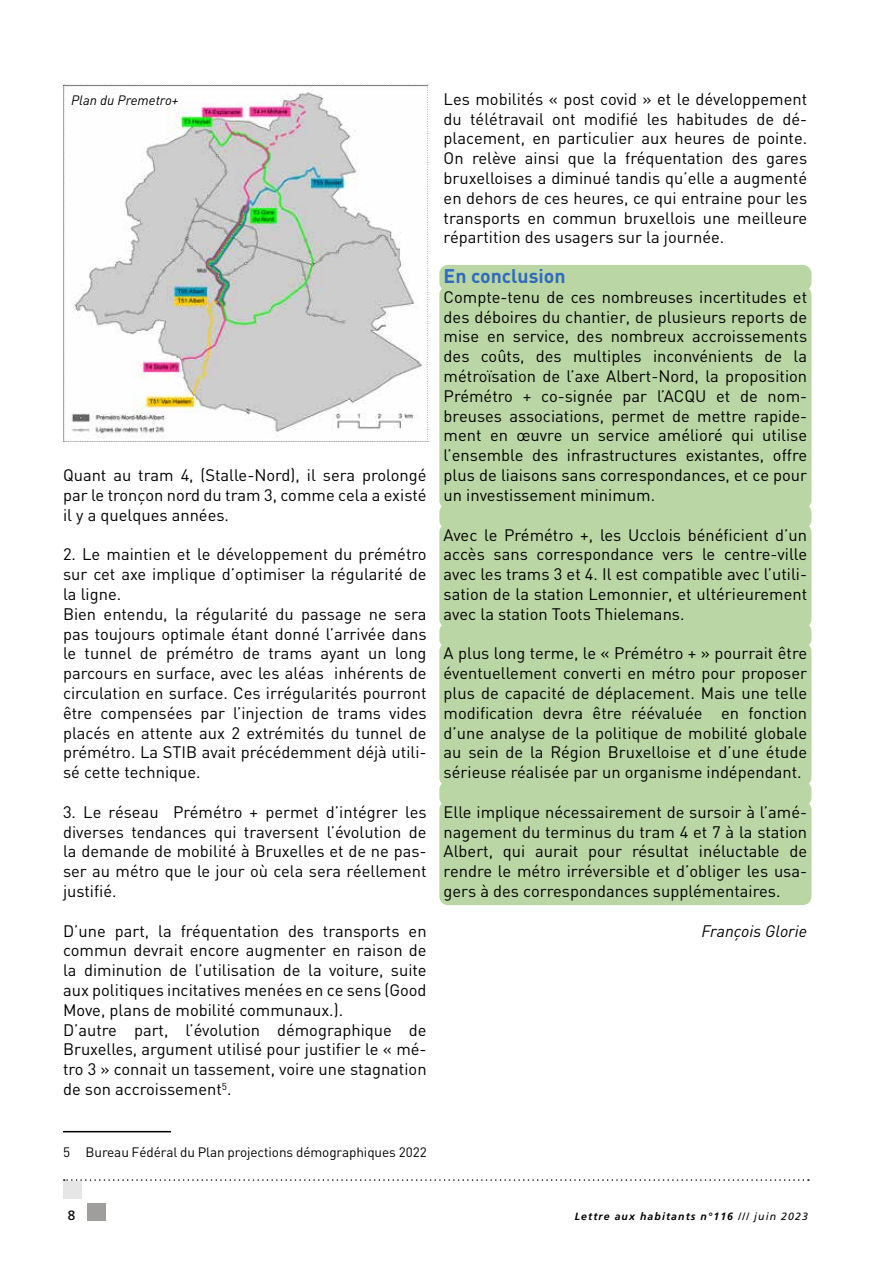
<style>
.page{position:relative;width:893px;height:1263px;background:#fff}
.page>*{position:absolute;margin:0;border:0;box-sizing:border-box;transform-origin:0 0}
.t1{font:700 19.5px "DIN";color:#326bbc}
.t2{font:16.5px/19.8px "DIN";color:#000;text-align:justify}
.t3{font:italic 16.5px "DIN";color:#000}
.t4{font:13.5px "DIN";letter-spacing:-.005em;color:#000}
.t5{font:italic 13.5px "DIN";color:#000}
.t6{font:13.5px "Frutiger LT Std";color:#000}
.t7{font:italic 700 10.5px "Frutiger LT Std";letter-spacing:.105em;color:#000}
.s1{font-weight:400}
</style>
<div class="page">
<svg style="left:64px;top:1179px;width:745px;height:2px"></svg>
<div style="left:87px;top:1203px;width:19px;height:18px;background:#9f9e9d"></div>
<div style="left:63px;top:1181px;width:18px;height:18px;background:#e6e6e6"></div>
<hr style="left:63px;top:1131px;width:108px;height:1px;background:#000">
<div style="left:439px;top:265px;width:372px;height:26px;background:#bbd6a5;border-radius:9px"></div>
<div style="left:439px;top:286px;width:372px;height:223px;background:#bbd6a5;border-radius:9px"></div>
<div style="left:439px;top:504px;width:372px;height:25px;background:#bbd6a5;border-radius:9px"></div>
<div style="left:439px;top:524px;width:372px;height:104px;background:#bbd6a5;border-radius:9px"></div>
<div style="left:439px;top:623px;width:372px;height:25px;background:#bbd6a5;border-radius:9px"></div>
<div style="left:439px;top:642px;width:372px;height:144px;background:#bbd6a5;border-radius:9px"></div>
<div style="left:439px;top:781px;width:372px;height:25px;background:#bbd6a5;border-radius:9px"></div>
<div style="left:439px;top:801px;width:372px;height:104px;background:#bbd6a5;border-radius:9px"></div>
<svg style="left:63px;top:85px;width:365px;height:357px"></svg>
<div style="left:71px;top:94px;width:108px;height:11px;background:#fff"></div>
<p class="t5" style="left:71px;top:92px;width:109px">Plan du Premetro+</p>
<p class="t2" style="left:63px;top:465px;width:365px">Quant au tram 4, (Stalle-Nord), il sera prolongé par le tronçon nord du tram 3, comme cela a existé il y a quelques années.</p>
<p class="t2" style="left:63px;top:545px;width:365px;text-align:left">2. Le maintien et le développement du prémétro sur cet axe implique d’optimiser la régularité de la ligne.<br>Bien entendu, la régularité du passage ne sera pas toujours optimale étant donné l’arrivée dans le tunnel de prémétro de trams ayant un long parcours en surface, avec les aléas inhérents de circulation en surface. Ces irrégularités pourront être compensées par l’injection de trams vides placés en attente aux 2 extrémités du tunnel de prémétro. La STIB avait précédemment déjà utili&shy;sé cette technique.</p>
<p class="t2" style="left:63px;top:802px;width:365px">3. Le réseau Prémétro + permet d’intégrer les diverses tendances qui traversent l’évolution de la demande de mobilité à Bruxelles et de ne pas&shy;ser au métro que le jour où cela sera réellement justifié.</p>
<p class="t2" style="left:63px;top:921px;width:365px;text-align:left">D’une part, la fréquentation des transports en commun devrait encore augmenter en raison de la diminution de l’utilisation de la voiture, suite aux politiques incitatives menées en ce sens (Good Move, plans de mobilité communaux.).<br>D’autre part, l’évolution démographique de Bruxelles, argument utilisé pour justifier le « mé&shy;tro 3 » connait un tassement, voire une stagnation de son accroissement<sup>5</sup>.</p>
<p class="t2" style="left:444px;top:89px;width:365px">Les mobilités « post covid » et le développement du télétravail ont modifié les habitudes de dé&shy;placement, en particulier aux heures de pointe.<br>On relève ainsi que la fréquentation des gares bruxelloises a diminué tandis qu’elle a augmenté en dehors de ces heures, ce qui entraine pour les transports en commun bruxellois une meilleure répartition des usagers sur la journée.</p>
<p class="t1" style="left:444px;top:263px;width:124px">En conclusion</p>
<p class="t2" style="left:444px;top:287px;width:365px">Compte-tenu de ces nombreuses incertitudes et des déboires du chantier, de plusieurs reports de mise en service, des nombreux accroissements des coûts, des multiples inconvénients de la métroïsation de l’axe Albert-Nord, la proposition Prémétro + co-signée par l’ACQU et de nom&shy;breuses associations, permet de mettre rapide&shy;ment en œuvre un service amélioré qui utilise l’ensemble des infrastructures existantes, offre plus de liaisons sans correspondances, et ce pour un investissement minimum.</p>
<p class="t2" style="left:444px;top:525px;width:365px">Avec le Prémétro +, les Ucclois bénéficient d’un accès sans correspondance vers le centre-ville avec les trams 3 et 4. Il est compatible avec l’utili&shy;sation de la station Lemonnier, et ultérieurement avec la station Toots Thielemans.</p>
<p class="t2" style="left:444px;top:644px;width:365px">A plus long terme, le « Prémétro + » pourrait être éventuellement converti en métro pour proposer plus de capacité de déplacement. Mais une telle modification devra être réévaluée en fonction d’une analyse de la politique de mobilité globale au sein de la Région Bruxelloise et d’une étude sérieuse réalisée par un organisme indépendant.</p>
<p class="t2" style="left:444px;top:802px;width:365px">Elle implique nécessairement de sursoir à l’amé&shy;nagement du terminus du tram 4 et 7 à la station Albert, qui aurait pour résultat inéluctable de rendre le métro irréversible et d’obliger les usa&shy;gers à des correspondances supplémentaires.</p>
<p class="t3" style="left:701px;top:920px;width:107px">François Glorie</p>
<p class="t4" style="left:63px;top:1144px;width:365px">5 Bureau Fédéral du Plan projections démographiques 2022</p>
<p class="t6" style="left:68px;top:1207px;width:9px">8</p>
<p class="t7" style="left:575px;top:1210px;width:234px">Lettre aux habitants n°116 <span class="s1">/// juin 2023</span></p>
</div>
